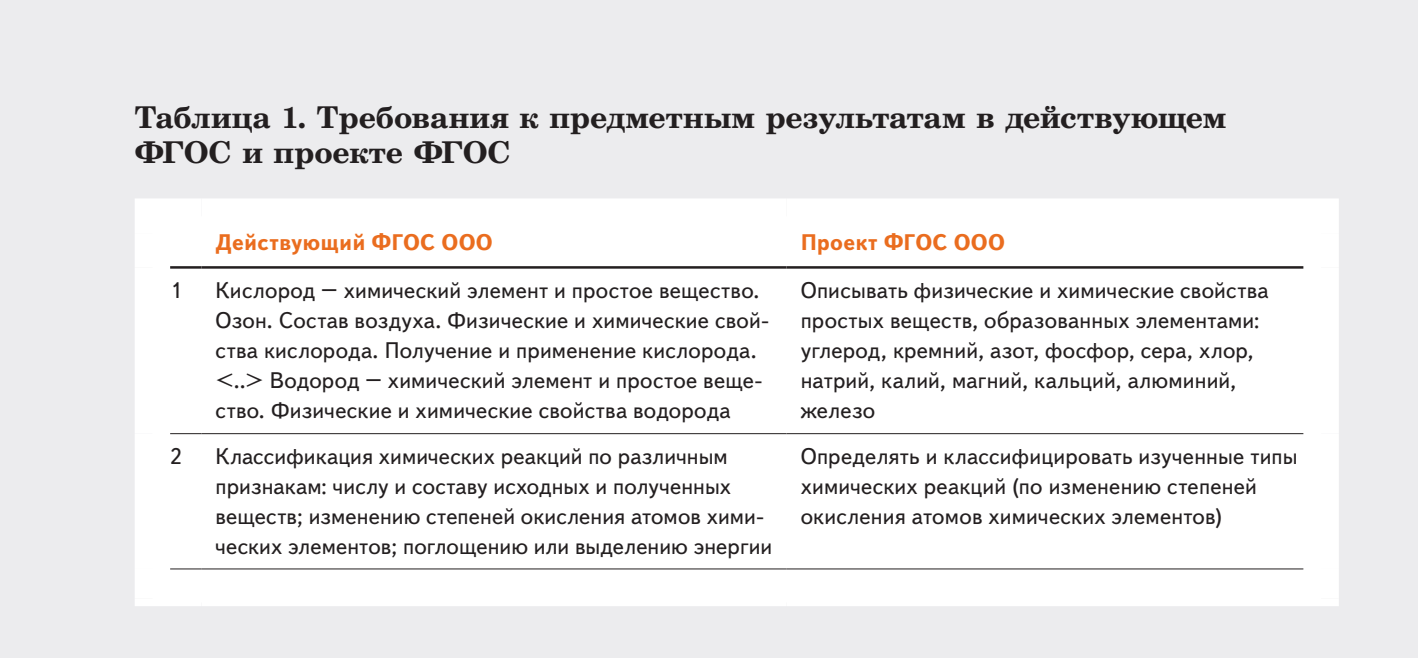
<style>
.page{position:relative;width:1418px;height:658px;background:#fff}
.page>*{position:absolute;margin:0;border:0;box-sizing:border-box;transform-origin:0 0}
.t1{font:700 30px/35.5px "Century Schlbk Cyr";letter-spacing:-.005em;color:#231f20}
.t2{font:22.5px/30px "Text Book C";letter-spacing:.01em;color:#231f20}
.t3{font:700 22.5px "Text Book C";letter-spacing:.01em;color:#ea6d1f}
</style>
<div class="page">
<div style="left:0;top:0;width:1417px;height:657px;background:#ececee"></div>
<div style="left:170px;top:234px;width:1133px;height:364px;background:#fff"></div>
<div style="left:135px;top:198px;width:66px;height:36px;background:#fff"></div>
<div style="left:135px;top:234px;width:35px;height:33px;background:#fff"></div>
<div style="left:201px;top:198px;width:585px;height:36px;background:#fff"></div>
<div style="left:786px;top:198px;width:552px;height:36px;background:#fff"></div>
<div style="left:1303px;top:234px;width:35px;height:33px;background:#fff"></div>
<div style="left:135px;top:267px;width:35px;height:166px;background:#fff"></div>
<div style="left:1303px;top:267px;width:35px;height:166px;background:#fff"></div>
<div style="left:135px;top:433px;width:35px;height:135px;background:#fff"></div>
<div style="left:1303px;top:433px;width:35px;height:135px;background:#fff"></div>
<div style="left:135px;top:568px;width:35px;height:30px;background:#fff"></div>
<div style="left:1303px;top:568px;width:35px;height:30px;background:#fff"></div>
<hr style="left:170px;top:266px;width:31px;height:2px;background:#231f20">
<hr style="left:201px;top:266px;width:585px;height:2px;background:#231f20">
<hr style="left:786px;top:266px;width:517px;height:2px;background:#231f20">
<hr style="left:170px;top:433px;width:31px;height:1px;background:#231f20">
<hr style="left:201px;top:433px;width:585px;height:1px;background:#231f20">
<hr style="left:786px;top:433px;width:517px;height:1px;background:#231f20">
<hr style="left:170px;top:568px;width:31px;height:1px;background:#231f20">
<hr style="left:201px;top:568px;width:585px;height:1px;background:#231f20">
<hr style="left:786px;top:568px;width:517px;height:1px;background:#231f20">
<div style="left:135px;top:598px;width:66px;height:8px;background:#fff"></div>
<div style="left:201px;top:598px;width:585px;height:8px;background:#fff"></div>
<div style="left:786px;top:598px;width:552px;height:8px;background:#fff"></div>
<h1 class="t1" style="left:135px;top:98px;width:1093px">Таблица 1. Требования к предметным результатам в действующем<br>ФГОС и проекте ФГОС</h1>
<p class="t3" style="left:216px;top:229px;width:279px">Действующий ФГОС ООО</p>
<p class="t3" style="left:800px;top:229px;width:206px">Проект ФГОС ООО</p>
<p class="t2" style="left:170px;top:276px;width:13px">1</p>
<p class="t2" style="left:216px;top:276px;width:554px">Кислород – химический элемент и простое вещество.<br>Озон. Состав воздуха. Физические и химические свой&shy;ства кислорода. Получение и применение кислорода. &lt;..&gt; Водород – химический элемент и простое веще&shy;ство. Физические и химические свойства водорода</p>
<p class="t2" style="left:800px;top:276px;width:469px">Описывать физические и химические свойства простых веществ, образованных элементами: углерод, кремний, азот, фосфор, сера, хлор, натрий, калий, магний, кальций, алюминий, железо</p>
<p class="t2" style="left:170px;top:441px;width:13px">2</p>
<p class="t2" style="left:216px;top:441px;width:558px">Классификация химических реакций по различным признакам: числу и составу исходных и полученных веществ; изменению степеней окисления атомов хими&shy;ческих элементов; поглощению или выделению энергии</p>
<p class="t2" style="left:800px;top:441px;width:498px">Определять и классифицировать изученные типы химических реакций (по изменению степеней окисления атомов химических элементов)</p>
</div>
